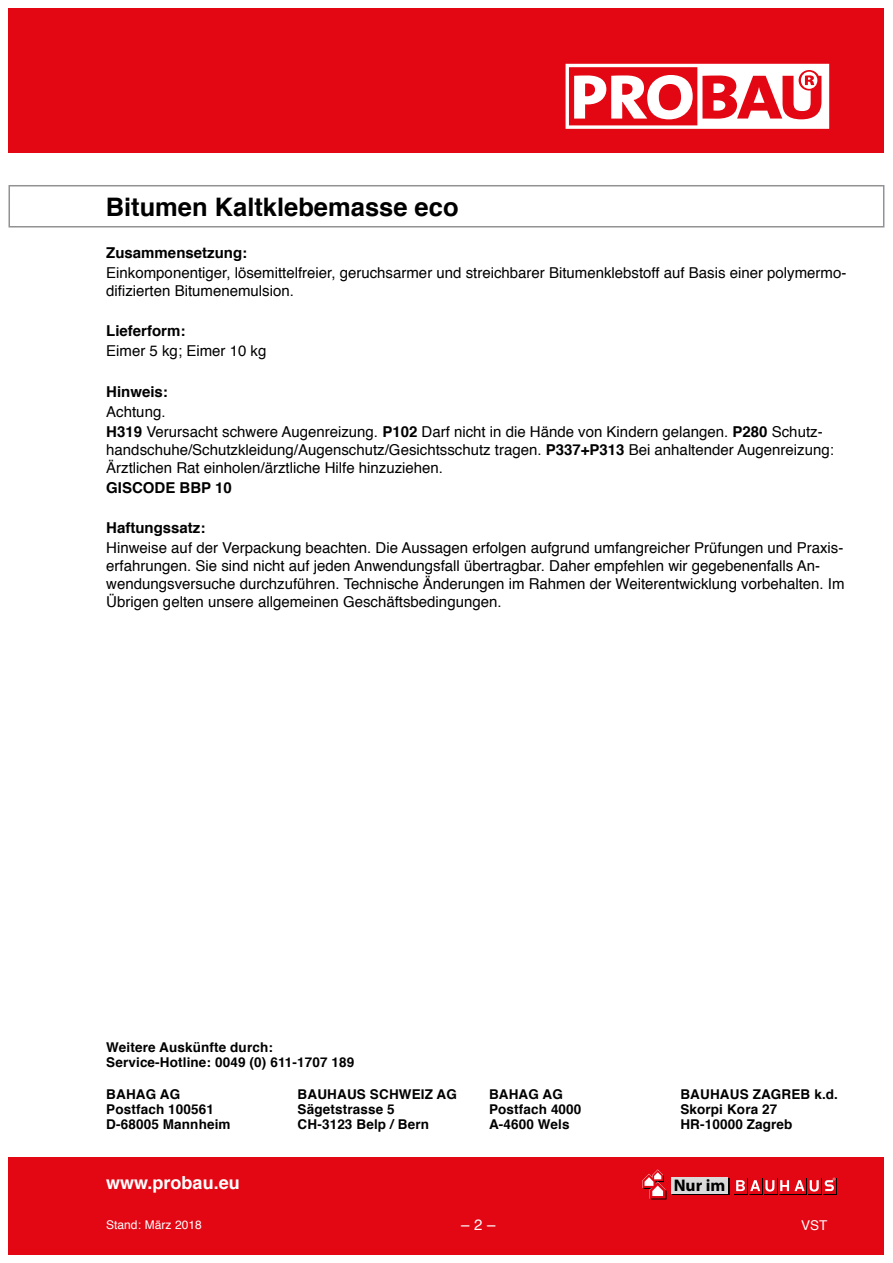
<style>
.page{position:relative;width:893px;height:1263px;background:#fff}
.page>*{position:absolute;margin:0;border:0;box-sizing:border-box;transform-origin:0 0}
.t1{font:700 25.5px "Helvetica";color:#000}
.t2{font:700 18px "Helvetica";color:#fff}
.t3{font:700 16.8px "Myriad Pro";color:#000}
.Absatz-normal{font:15px/18px "Helvetica";color:#000}
.Absatz-bold{font:700 15px "Helvetica";color:#000}
.Absatz-normal-2{font:700 15px "Helvetica";color:#000}
.t4{font:15px "Helvetica";color:#fff}
.t5{font:700 13.5px/15px "Helvetica";letter-spacing:.01em;color:#000}
.t6{font:13.5px "Helvetica";color:#fff}
.t7{font:12px "Helvetica";color:#fff}
.s1{font-weight:700}
</style>
<div class="page">
<div style="left:9px;top:1157px;width:875px;height:97px;background:#e30613"></div>
<div style="left:9px;top:9px;width:875px;height:144px;background:#e30613"></div>
<svg style="left:566px;top:64px;width:263px;height:65px"></svg>
<div style="left:749px;top:1178px;width:14px;height:17px;background:#000"></div>
<div style="left:823px;top:1178px;width:14px;height:17px;background:#000"></div>
<svg style="left:779px;top:1194px;width:13px;height:1px"></svg>
<div style="left:794px;top:1178px;width:13px;height:17px;background:#000"></div>
<div style="left:734px;top:1178px;width:14px;height:17px;background:#000"></div>
<svg style="left:764px;top:1194px;width:13px;height:1px"></svg>
<div style="left:808px;top:1178px;width:14px;height:17px;background:#000"></div>
<div style="left:748px;top:1177px;width:14px;height:17px;background:#e30613"></div>
<svg style="left:823px;top:1177px;width:13px;height:17px"></svg>
<div style="left:733px;top:1177px;width:14px;height:17px;background:#e30613"></div>
<svg style="left:767px;top:1180px;width:8px;height:12px"></svg>
<svg style="left:808px;top:1178px;width:13px;height:16px"></svg>
<svg style="left:810px;top:1180px;width:9px;height:11px"></svg>
<svg style="left:736px;top:1180px;width:38px;height:11px"></svg>
<div style="left:793px;top:1177px;width:13px;height:17px;background:#e30613"></div>
<svg style="left:780px;top:1180px;width:24px;height:11px"></svg>
<svg style="left:825px;top:1178px;width:10px;height:13px"></svg>
<div style="left:672px;top:1179px;width:57px;height:16px;background:#000"></div>
<div style="left:671px;top:1177px;width:57px;height:17px;background:#dadada"></div>
<svg style="left:642px;top:1169px;width:24px;height:30px"></svg>
<div style="left:9px;top:185px;width:875px;height:42px;border:2px solid #929292"></div>
<p class="t1" style="left:106px;top:186px;width:354px">Bitumen Kaltklebemasse eco</p>
<p class="Absatz-bold" style="left:106px;top:240px;width:142px">Zusammensetzung:</p>
<p class="Absatz-normal" style="left:106px;top:264px;width:742px">Einkomponentiger, lösemittelfreier, geruchsarmer und streichbarer Bitumenklebstoff auf Basis einer polymermo&shy;difizierten Bitumenemulsion.</p>
<p class="Absatz-bold" style="left:106px;top:319px;width:81px">Lieferform:</p>
<p class="Absatz-normal" style="left:106px;top:343px;width:162px">Eimer 5 kg; Eimer 10 kg</p>
<p class="Absatz-bold" style="left:106px;top:379px;width:63px">Hinweis:</p>
<p class="Absatz-normal" style="left:106px;top:403px;width:61px">Achtung.</p>
<p class="Absatz-normal" style="left:106px;top:423px;width:729px"><span class="s1">H319</span> Verursacht schwere Augenreizung. <span class="s1">P102</span> Darf nicht in die Hände von Kindern gelangen. <span class="s1">P280</span> Schutz&shy;handschuhe/Schutzkleidung/Augenschutz/Gesichtsschutz tragen. <span class="s1">P337+P313</span> Bei anhaltender Augenreizung:<br>Ärztlichen Rat einholen/ärztliche Hilfe hinzuziehen.</p>
<p class="Absatz-normal-2" style="left:106px;top:476px;width:127px">GISCODE BBP 10</p>
<p class="Absatz-normal-2" style="left:106px;top:516px;width:101px">Haftungssatz:</p>
<p class="Absatz-normal" style="left:106px;top:540px;width:740px">Hinweise auf der Verpackung beachten. Die Aussagen erfolgen aufgrund umfangreicher Prüfungen und Praxis&shy;erfahrungen. Sie sind nicht auf jeden Anwendungsfall übertragbar. Daher empfehlen wir gegebenenfalls An&shy;wendungsversuche durchzuführen. Technische Änderungen im Rahmen der Weiterentwicklung vorbehalten. Im Übrigen gelten unsere allgemeinen Geschäftsbedingungen.</p>
<p class="t5" style="left:106px;top:1040px;width:250px">Weitere Auskünfte durch:<br>Service-Hotline: 0049 (0) 611-1707 189</p>
<p class="t5" style="left:106px;top:1087px;width:126px">BAHAG AG<br>Postfach 100561<br>D-68005 Mannheim</p>
<p class="t5" style="left:298px;top:1087px;width:161px">BAUHAUS SCHWEIZ AG<br>Sägetstrasse 5<br>CH-3123 Belp / Bern</p>
<p class="t5" style="left:489px;top:1087px;width:94px">BAHAG AG<br>Postfach 4000<br>A-4600 Wels</p>
<p class="t5" style="left:680px;top:1087px;width:159px">BAUHAUS ZAGREB k.d.<br>Skorpi Kora 27<br>HR-10000 Zagreb</p>
<p class="t2" style="left:106px;top:1168px;width:135px">www.probau.eu</p>
<p class="t7" style="left:106px;top:1216px;width:97px">Stand: März 2018</p>
<p class="t4" style="left:461px;top:1213px;width:36px">– 2 –</p>
<p class="t3" style="left:674px;top:1175px;width:53px">Nur im</p>
<p class="t6" style="left:801px;top:1214px;width:28px">VST</p>
</div>
